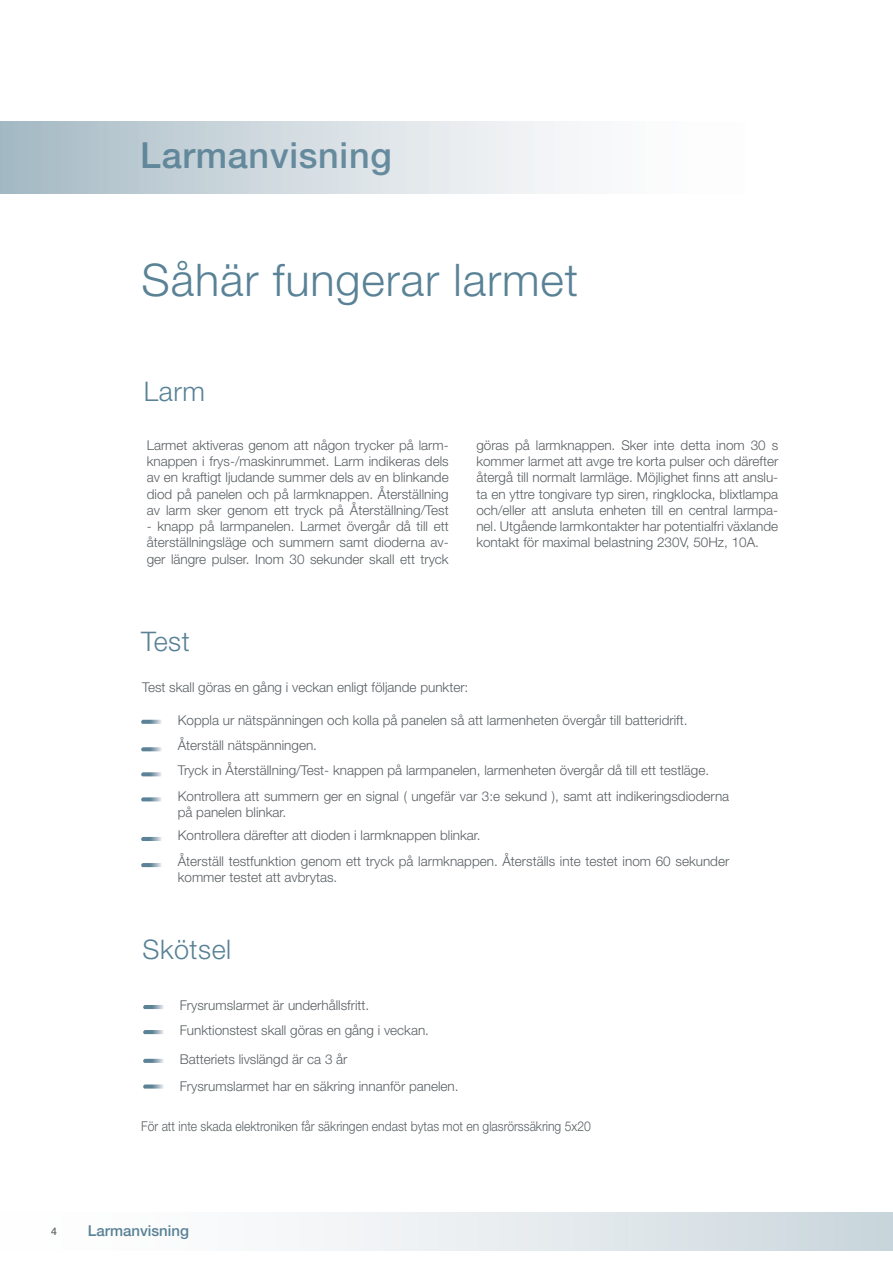
<style>
.page{position:relative;width:893px;height:1263px;background:#fff}
.page>*{position:absolute;margin:0;border:0;box-sizing:border-box;transform-origin:0 0}
.Allmänt_styckeformat{font:300 45px "Helvetica Neue LT Std";letter-spacing:.02em;color:#598296}
.Allmänt_styckeformat-2{font:500 36px "Helvetica Neue LT Std";letter-spacing:.02em;color:#598296}
.Allmänt_styckeformat-3{font:300 27px "Helvetica Neue LT Std";letter-spacing:.02em;color:#598296}
.Allmänt_styckeformat-4{font:500 15px "Helvetica Neue LT Std";color:#598296}
.Allmänt_styckeformat-5{font:300 13.5px/16.2px "Helvetica Neue LT Std";color:#595f63;text-align:justify}
.Allmänt_styckeformat-6{font:300 13.5px "Helvetica Neue LT Std";color:#595f63;scale:.9 1}
.Allmänt_styckeformat-7{font:500 10.5px "Helvetica Neue LT Std";color:#656568}
</style>
<div class="page">
<div style="left:0;top:1213px;width:893px;height:38px;background:linear-gradient(to right,#fff,#cdd8de)"></div>
<div style="left:0;top:121px;width:748px;height:72px;background:linear-gradient(to right,#abbdc7,#fff)"></div>
<svg style="left:141px;top:747px;width:21px;height:4px"></svg>
<svg style="left:141px;top:772px;width:21px;height:4px"></svg>
<svg style="left:141px;top:797px;width:21px;height:4px"></svg>
<svg style="left:141px;top:837px;width:21px;height:4px"></svg>
<svg style="left:141px;top:863px;width:21px;height:4px"></svg>
<svg style="left:141px;top:720px;width:21px;height:4px"></svg>
<svg style="left:143px;top:1005px;width:21px;height:4px"></svg>
<svg style="left:143px;top:1030px;width:21px;height:4px"></svg>
<svg style="left:143px;top:1059px;width:21px;height:4px"></svg>
<svg style="left:143px;top:1084px;width:21px;height:4px"></svg>
<p class="Allmänt_styckeformat-2" style="left:140px;top:133px;width:253px">Larmanvisning</p>
<p class="Allmänt_styckeformat" style="left:142px;top:252px;width:438px">Såhär fungerar larmet</p>
<p class="Allmänt_styckeformat-3" style="left:144px;top:375px;width:63px">Larm</p>
<p class="Allmänt_styckeformat-5" style="left:147px;top:437px;width:303px">Larmet aktiveras genom att någon trycker på larm&shy;knappen i frys-/maskinrummet. Larm indikeras dels av en kraftigt ljudande summer dels av en blinkande diod på panelen och på larmknappen. Återställning av larm sker genom ett tryck på Återställning/Test</p>
<p class="Allmänt_styckeformat-5" style="left:147px;top:518px;width:303px">- knapp på larmpanelen. Larmet övergår då till ett återställningsläge och summern samt dioderna av&shy;ger längre pulser. Inom 30 sekunder skall ett tryck</p>
<p class="Allmänt_styckeformat-5" style="left:476px;top:437px;width:303px">göras på larmknappen. Sker inte detta inom 30 s kommer larmet att avge tre korta pulser och därefter återgå till normalt larmläge. Möjlighet finns att anslu&shy;ta en yttre tongivare typ siren, ringklocka, blixtlampa och/eller att ansluta enheten till en central larmpa&shy;nel. Utgående larmkontakter har potentialfri växlande kontakt för maximal belastning 230V, 50Hz, 10A.</p>
<p class="Allmänt_styckeformat-3" style="left:141px;top:625px;width:50px">Test</p>
<p class="Allmänt_styckeformat-5" style="left:142px;top:679px;width:328px">Test skall göras en gång i veckan enligt följande punkter:</p>
<p class="Allmänt_styckeformat-5" style="left:178px;top:712px;width:511px">Koppla ur nätspänningen och kolla på panelen så att larmenheten övergår till batteridrift.</p>
<p class="Allmänt_styckeformat-5" style="left:178px;top:737px;width:141px">Återställ nätspänningen.</p>
<p class="Allmänt_styckeformat-5" style="left:178px;top:762px;width:533px">Tryck in Återställning/Test- knappen på larmpanelen, larmenheten övergår då till ett testläge.</p>
<p class="Allmänt_styckeformat-5" style="left:178px;top:787px;width:553px">Kontrollera att summern ger en signal ( ungefär var 3:e sekund ), samt att indikeringsdioderna på panelen blinkar.</p>
<p class="Allmänt_styckeformat-5" style="left:178px;top:827px;width:304px">Kontrollera därefter att dioden i larmknappen blinkar.</p>
<p class="Allmänt_styckeformat-5" style="left:178px;top:853px;width:553px">Återställ testfunktion genom ett tryck på larmknappen. Återställs inte testet inom 60 sekunder kommer testet att avbrytas.</p>
<p class="Allmänt_styckeformat-3" style="left:142px;top:933px;width:90px">Skötsel</p>
<p class="Allmänt_styckeformat-5" style="left:180px;top:997px;width:191px">Frysrumslarmet är underhållsfritt.</p>
<p class="Allmänt_styckeformat-5" style="left:180px;top:1022px;width:251px">Funktionstest skall göras en gång i veckan.</p>
<p class="Allmänt_styckeformat-5" style="left:180px;top:1051px;width:169px">Batteriets livslängd är ca 3 år</p>
<p class="Allmänt_styckeformat-5" style="left:180px;top:1078px;width:280px">Frysrumslarmet har en säkring innanför panelen.</p>
<p class="Allmänt_styckeformat-6" style="left:141px;top:1118px;width:501px">För att inte skada elektroniken får säkringen endast bytas mot en glasrörssäkring 5x20</p>
<p class="Allmänt_styckeformat-7" style="left:51px;top:1225px;width:7px">4</p>
<p class="Allmänt_styckeformat-4" style="left:88px;top:1221px;width:103px">Larmanvisning</p>
</div>
